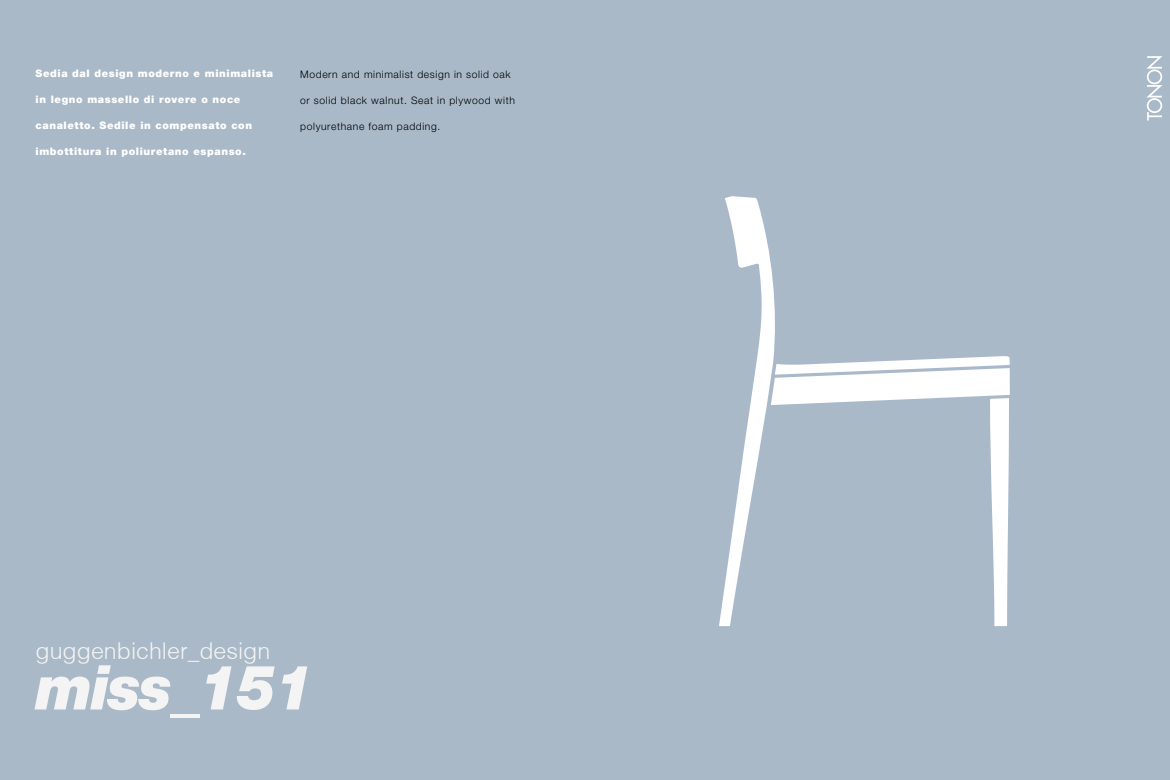
<style>
.page{position:relative;width:1170px;height:780px;background:#fff}
.page>*{position:absolute;margin:0;border:0;box-sizing:border-box;transform-origin:0 0}
.t1{font:italic 900 61.88px "Helvetica Neue";letter-spacing:-.03em;color:#f3f4f3;scale:.96 1}
.t2{font:300 23.25px "Helvetica";color:#f3f4f3}
.t3{font:900 10.25px "Helvetica 95";letter-spacing:.06em;color:#fff}
.t4{font:300 10.25px "Helvetica Neue";letter-spacing:.06em;color:#000}
</style>
<div class="page">
<div style="left:0;top:0;width:1169px;height:780px;background:#a9b9c8"></div>
<svg style="left:1146px;top:56px;width:16px;height:64px"></svg>
<svg style="left:719px;top:196px;width:291px;height:431px"></svg>
<p class="t3" style="left:36px;top:68px;width:239px">Sedia dal design moderno e minimalista</p>
<p class="t3" style="left:36px;top:93px;width:206px">in legno massello di rovere o noce</p>
<p class="t3" style="left:36px;top:119px;width:218px">canaletto. Sedile in compensato con</p>
<p class="t3" style="left:36px;top:145px;width:212px">imbottitura in poliuretano espanso.</p>
<p class="t4" style="left:300px;top:68px;width:212px">Modern and minimalist design in solid oak</p>
<p class="t4" style="left:300px;top:94px;width:216px">or solid black walnut. Seat in plywood with</p>
<p class="t4" style="left:300px;top:120px;width:142px">polyurethane foam padding.</p>
<h2 class="t2" style="left:36px;top:636px;width:236px">guggenbichler_design</h2>
<h1 class="t1" style="left:36px;top:649px;width:291px">miss_151</h1>
</div>
